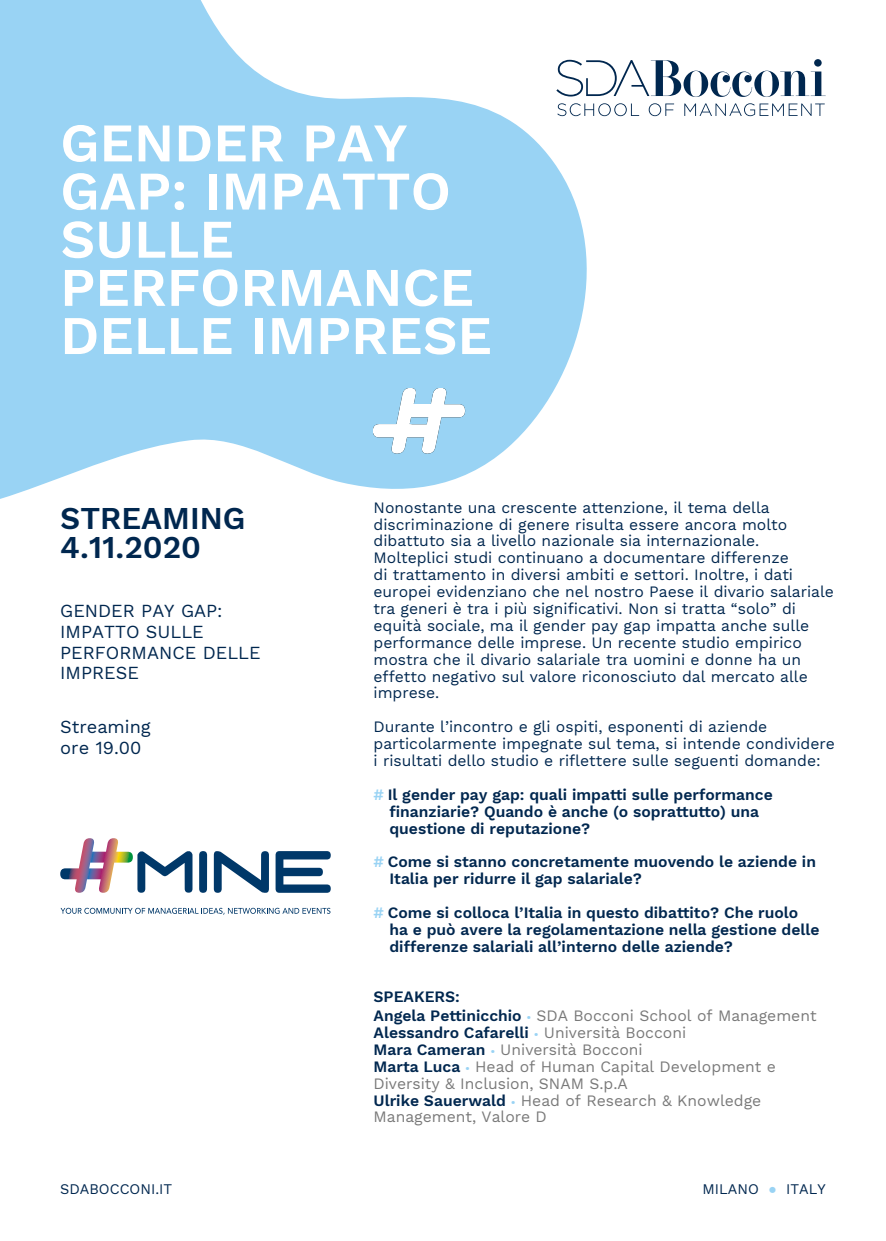
<style>
.page{position:relative;width:886px;height:1241px;background:#fff}
.page>*{position:absolute;margin:0;border:0;box-sizing:border-box;transform-origin:0 0}
.t1{font:600 54.38px/48.1px "Work Sans";color:#fff}
.t2{font:600 31.25px/29.4px "Work Sans";color:#00274f}
.t3{font:18.12px/20.6px "Work Sans";color:#00274f}
.t4{font:15.62px/16.9px "Work Sans";color:#00274f}
.t5{font:600 15.62px/16.9px "Work Sans";color:#00274f}
.t6{font:15.62px/16.9px "Work Sans";color:#797979}
.t7{font:14.5px "Work Sans";color:#00274f}
.s1{color:#99d3f4}
.s2{font-weight:600;color:#00274f}
.s3{font-weight:700;color:#99d3f4}
</style>
<div class="page">
<svg style="left:0;top:0;width:606px;height:499px;fill:#99d3f4"></svg>
<svg style="left:556px;top:59px;width:270px;height:38px"></svg>
<svg style="left:557px;top:103px;width:82px;height:13px"></svg>
<svg style="left:649px;top:103px;width:25px;height:13px"></svg>
<svg style="left:684px;top:103px;width:141px;height:13px"></svg>
<svg style="left:60px;top:838px;width:271px;height:54px"></svg>
<svg style="left:61px;top:907px;width:269px;height:7px"></svg>
<img style="left:373px;top:388px;width:96px;height:76px">
<h1 class="t1" style="left:60px;top:121px;width:433px">GENDER PAY<br>GAP: IMPATTO<br>SULLE<br>PERFORMANCE<br>DELLE IMPRESE</h1>
<h2 class="t2" style="left:60px;top:505px;width:187px">STREAMING<br>4.11.2020</h2>
<p class="t3" style="left:60px;top:601px;width:202px">GENDER PAY GAP:<br>IMPATTO SULLE<br>PERFORMANCE DELLE<br>IMPRESE</p>
<p class="t3" style="left:60px;top:717px;width:92px">Streaming ore 19.00</p>
<p class="t4" style="left:373px;top:499px;width:462px">Nonostante una crescente attenzione, il tema della discriminazione di genere risulta essere ancora molto dibattuto sia a livello nazionale sia internazionale.<br>Molteplici studi continuano a documentare differenze<br>di trattamento in diversi ambiti e settori. Inoltre, i dati europei evidenziano che nel nostro Paese il divario salariale tra generi è tra i più significativi. Non si tratta “solo” di equità sociale, ma il gender pay gap impatta anche sulle performance delle imprese. Un recente studio empirico mostra che il divario salariale tra uomini e donne ha un effetto negativo sul valore riconosciuto dal mercato alle imprese.</p>
<p class="t4" style="left:373px;top:719px;width:463px">Durante l’incontro e gli ospiti, esponenti di aziende particolarmente impegnate sul tema, si intende condividere i risultati dello studio e riflettere sulle seguenti domande:</p>
<p class="t5" style="left:389px;top:786px;width:385px;text-indent:-16px"><span class="s1">#</span> Il gender pay gap: quali impatti sulle performance finanziarie? Quando è anche (o soprattutto) una questione di reputazione?</p>
<p class="t5" style="left:389px;top:854px;width:428px;text-indent:-16px"><span class="s1">#</span> Come si stanno concretamente muovendo le aziende in<br>Italia per ridurre il gap salariale?</p>
<p class="t5" style="left:389px;top:904px;width:432px;text-indent:-16px"><span class="s1">#</span> Come si colloca l’Italia in questo dibattito? Che ruolo ha e può avere la regolamentazione nella gestione delle differenze salariali all’interno delle aziende?</p>
<p class="t6" style="left:373px;top:988px;width:444px;line-height:18.6px"><span class="s2">SPEAKERS:<br>Angela Pettinicchio</span> <span class="s3">∙</span> SDA Bocconi School of Management</p>
<p class="t6" style="left:373px;top:1024px;width:404px"><span class="s2">Alessandro Cafarelli</span> <span class="s3">∙</span> Università Bocconi<br><span class="s2">Mara Cameran</span> <span class="s3">∙</span> Università Bocconi<br><span class="s2">Marta Luca</span> <span class="s3">∙</span> Head of Human Capital Development e Diversity &amp; Inclusion, SNAM S.p.A<br><span class="s2">Ulrike Sauerwald</span> <span class="s3">∙</span> Head of Research &amp; Knowledge Management, Valore D</p>
<p class="t7" style="left:60px;top:1180px;width:113px">SDABOCCONI.IT</p>
<p class="t7" style="left:702px;top:1180px;width:58px">MILANO</p>
<p class="t7" style="left:786px;top:1180px;width:41px">ITALY</p>
</div>
